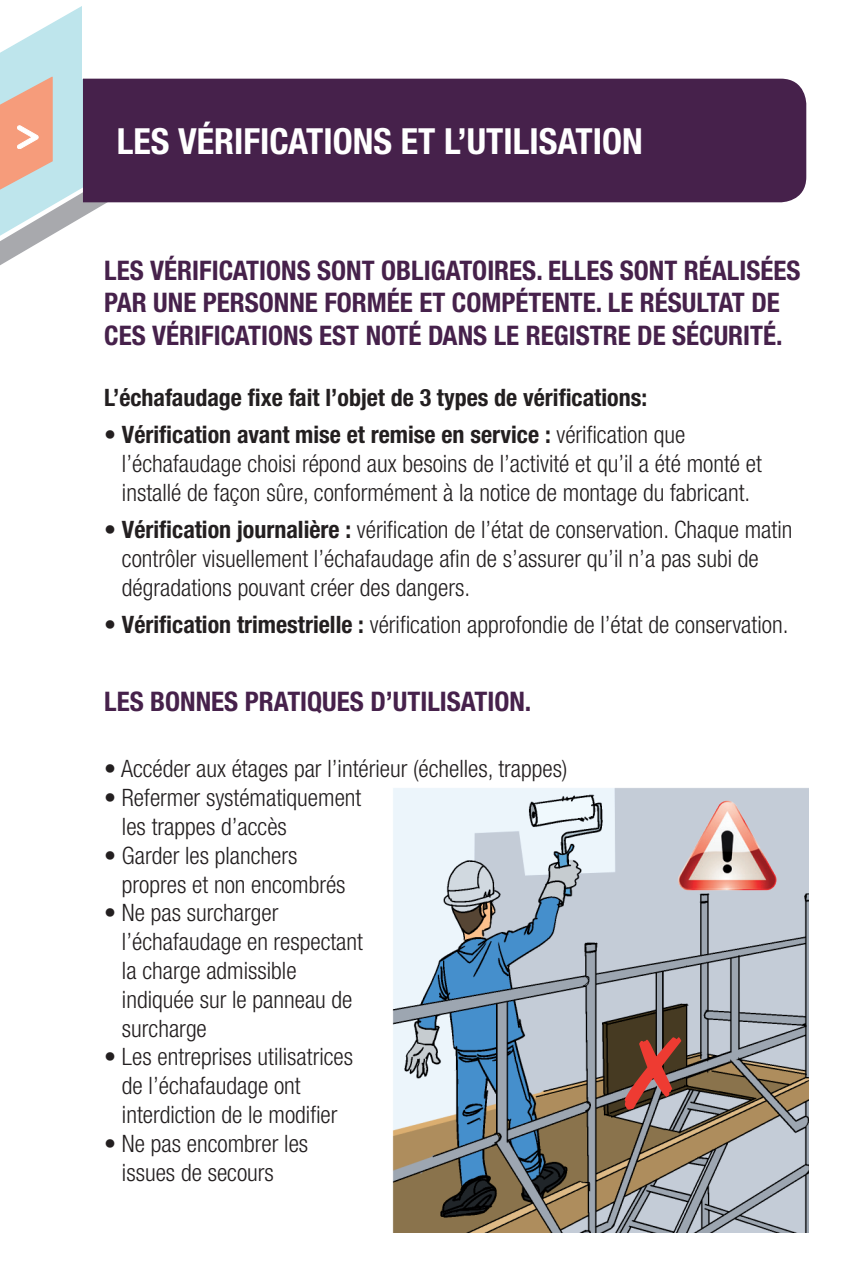
<style>
.page{position:relative;width:851px;height:1276px;background:#fff}
.page>*{position:absolute;margin:0;border:0;box-sizing:border-box;transform-origin:0 0}
.t1{font:700 condensed 36px "Helvetica Neue";color:#fff}
.t2{font:700 condensed 27px/32.4px "Helvetica Neue";color:#46214b}
.t3{font:300 condensed 24px/28.8px "Helvetica Neue";color:#231f20}
.t4{font:700 condensed 24px "Helvetica Neue";color:#231f20}
.s1{font-weight:700}
</style>
<div class="page">
<svg style="left:0;top:25px;width:366px;height:240px"></svg>
<div style="left:83px;top:0;width:737px;height:79px;background:#fff"></div>
<svg style="left:0;top:77px;width:53px;height:131px;background:#e2b8a6"></svg>
<div style="left:83px;top:79px;width:723px;height:123px;background:#46214b"></div>
<img style="left:392px;top:788px;width:416px;height:444px">
<svg style="left:624px;top:1037px;width:57px;height:72px;background:#8f4c42"></svg>
<img style="left:674px;top:794px;width:107px;height:97px">
<h1 class="t1" style="left:117px;top:120px;width:527px">LES VÉRIFICATIONS ET L’UTILISATION</h1>
<p class="t2" style="left:104px;top:254px;width:697px">LES VÉRIFICATIONS SONT OBLIGATOIRES. ELLES SONT RÉALISÉES<br>PAR UNE PERSONNE FORMÉE ET COMPÉTENTE. LE RÉSULTAT DE<br>CES VÉRIFICATIONS EST NOTÉ DANS LE REGISTRE DE SÉCURITÉ.</p>
<p class="t4" style="left:104px;top:383px;width:544px">L’échafaudage fixe fait l’objet de 3 types de vérifications:</p>
<p class="t3" style="left:122px;top:420px;width:641px;text-indent:-18px">• <span class="s1">Vérification avant mise et remise en service :</span> vérification que l’échafaudage choisi répond aux besoins de l’activité et qu’il a été monté et installé de façon sûre, conformément à la notice de montage du fabricant.</p>
<p class="t3" style="left:122px;top:515px;width:671px;text-indent:-18px">• <span class="s1">Vérification journalière :</span> vérification de l’état de conservation. Chaque matin contrôler visuellement l’échafaudage afin de s’assurer qu’il n’a pas subi de dégradations pouvant créer des dangers.</p>
<p class="t3" style="left:104px;top:610px;width:685px">• <span class="s1">Vérification trimestrielle :</span> vérification approfondie de l’état de conservation.</p>
<p class="t2" style="left:104px;top:685px;width:428px">LES BONNES PRATIQUES D’UTILISATION.</p>
<p class="t3" style="left:104px;top:754px;width:464px">• Accéder aux étages par l’intérieur (échelles, trappes)</p>
<p class="t3" style="left:122px;top:783px;width:241px;text-indent:-18px">• Refermer systématiquement les trappes d’accès</p>
<p class="t3" style="left:122px;top:840px;width:225px;text-indent:-18px">• Garder les planchers propres et non encombrés</p>
<p class="t3" style="left:122px;top:898px;width:242px;text-indent:-18px">• Ne pas surcharger l’échafaudage en respectant la charge admissible indiquée sur le panneau de surcharge</p>
<p class="t3" style="left:122px;top:1042px;width:233px;text-indent:-18px">• Les entreprises utilisatrices de l’échafaudage ont interdiction de le modifier</p>
<p class="t3" style="left:122px;top:1128px;width:188px;text-indent:-18px">• Ne pas encombrer les issues de secours</p>
</div>
